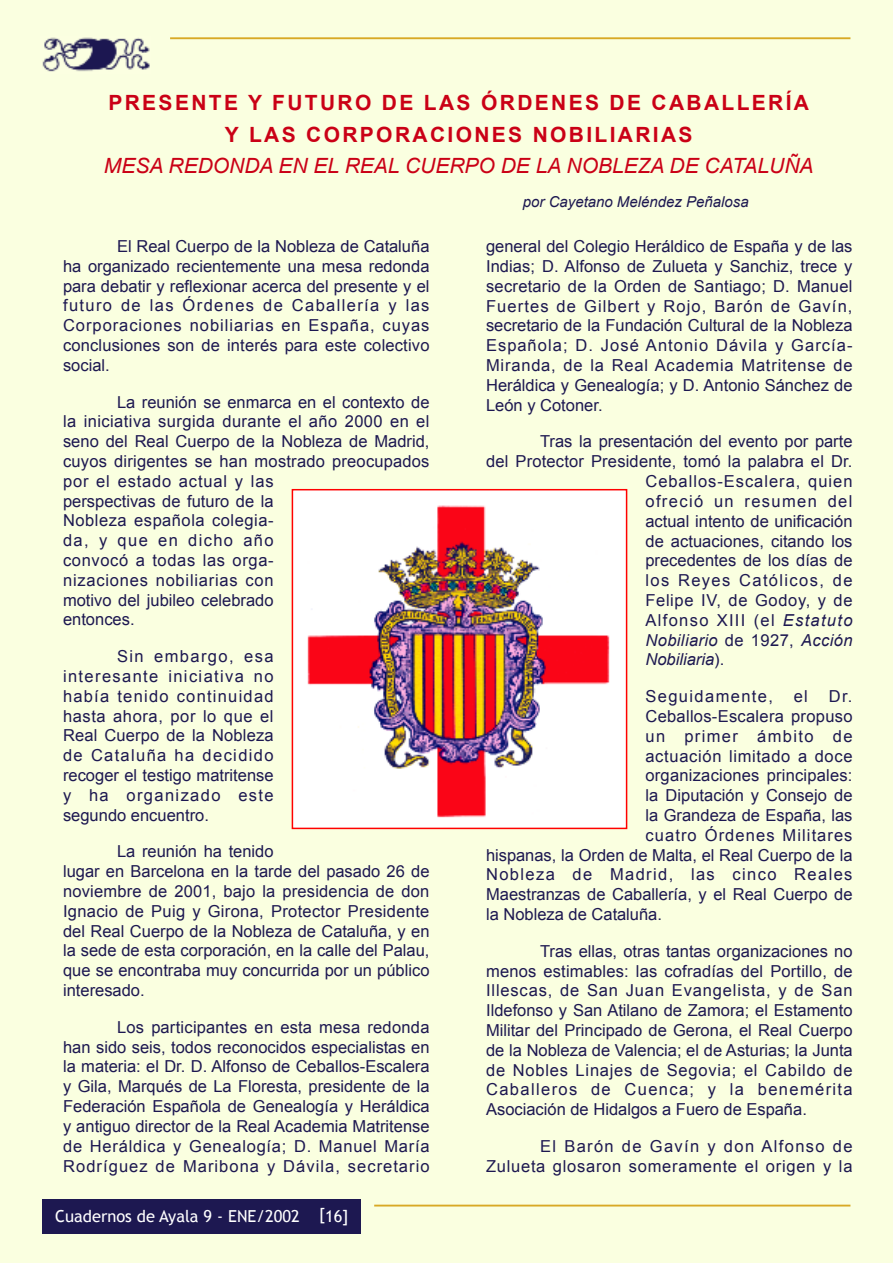
<style>
.page{position:relative;width:893px;height:1263px;background:#fff}
.page>*{position:absolute;margin:0;border:0;box-sizing:border-box;transform-origin:0 0}
.t1{font:700 21px/31.5px "Arial";letter-spacing:.11em;color:#ca0016;text-align:center}
.t2{font:italic 21px "Arial";color:#ca0016}
.t3{font:16.5px/19.8px "Arial";letter-spacing:.01em;color:#1d1851;text-align:justify}
.t4{font:16.5px "Arial";letter-spacing:.085em;color:#1d1851}
.t5{font:16.5px/19.8px "Arial";letter-spacing:.045em;color:#1d1851;text-align:right}
.t6{font:16.5px "Arial";letter-spacing:.04em;color:#1d1851}
.t7{font:16.5px "Trebuchet MS";color:#fff}
.t8{font:16.5px "Arial";letter-spacing:.06em;color:#1d1851}
.t9{font:italic 16.5px "Arial";letter-spacing:.025em;color:#1d1851}
.t10{font:16.5px "Arial";letter-spacing:.08em;color:#1d1851}
.t11{font:16.5px "Arial";letter-spacing:.065em;color:#1d1851}
.t12{font:italic 16.5px "Arial";color:#1d1851}
.t13{font:italic 15px "Arial";color:#1d1851}
.s1{font-style:italic}
.s2{font-style:normal}
</style>
<div class="page">
<div style="left:0;top:0;width:893px;height:1262px;background:#faffe0"></div>
<div style="left:43px;top:1199px;width:318px;height:34px;background:#1d1851"></div>
<hr style="left:374px;top:1204px;width:476px;height:2px;background:#d8a925">
<hr style="left:170px;top:37px;width:680px;height:2px;background:#d8a925">
<img style="left:42px;top:37px;width:108px;height:35px">
<img style="left:295px;top:492px;width:329px;height:334px">
<div style="left:292px;top:489px;width:335px;height:340px;border:2px solid #f00"></div>
<p class="t1" style="left:108px;top:87px;width:702px">PRESENTE Y FUTURO DE LAS ÓRDENES DE CABALLERÍA<br>Y LAS CORPORACIONES NOBILIARIAS</p>
<p class="t2" style="left:104px;top:154px;width:711px">MESA REDONDA EN EL REAL CUERPO DE LA NOBLEZA DE CATALUñA</p>
<p class="t13" style="left:523px;top:193px;width:227px">por Cayetano Meléndez Peñalosa</p>
<p class="t3" style="left:63px;top:236px;width:368px;text-indent:54px">El Real Cuerpo de la Nobleza de Cataluña ha organizado recientemente una mesa redonda para debatir y reflexionar acerca del presente y el futuro de las Órdenes de Caballería y las Corporaciones nobiliarias en España, cuyas conclusiones son de interés para este colectivo social.</p>
<p class="t3" style="left:63px;top:392px;width:368px;text-align:left;text-indent:54px">La reunión se enmarca en el contexto de la iniciativa surgida durante el año 2000 en el seno del Real Cuerpo de la Nobleza de Madrid, cuyos dirigentes se han mostrado preocupados por el estado actual y las<br>perspectivas de futuro de la<br>Nobleza española colegia-<br>da, y que en dicho año<br>convocó a todas las orga-<br>nizaciones nobiliarias con<br>motivo del jubileo celebrado<br>entonces.</p>
<p class="t3" style="left:63px;top:647px;width:212px;text-indent:54px">Sin embargo, esa interesante iniciativa no había tenido continuidad hasta ahora, por lo que el Real Cuerpo de la Nobleza de Cataluña ha decidido recoger el testigo matritense y ha organizado este segundo encuentro.</p>
<p class="t3" style="left:63px;top:842px;width:368px;text-align:left;text-indent:54px">La reunión ha tenido<br>lugar en Barcelona en la tarde del pasado 26 de noviembre de 2001, bajo la presidencia de don Ignacio de Puig y Girona, Protector Presidente del Real Cuerpo de la Nobleza de Cataluña, y en la sede de esta corporación, en la calle del Palau, que se encontraba muy concurrida por un público interesado.</p>
<p class="t3" style="left:63px;top:1017px;width:368px;text-indent:54px">Los participantes en esta mesa redonda han sido seis, todos reconocidos especialistas en la materia: el Dr. D. Alfonso de Ceballos-Escalera y Gila, Marqués de La Floresta, presidente de la Federación Española de Genealogía y Heráldica y antiguo director de la Real Academia Matritense de Heráldica y Genealogía; D. Manuel María Rodríguez de Maribona y Dávila, secretario</p>
<p class="t7" style="left:55px;top:1206px;width:295px">Cuadernos de Ayala 9 - ENE/2002 [16]</p>
<p class="t3" style="left:486px;top:237px;width:368px">general del Colegio Heráldico de España y de las Indias; D. Alfonso de Zulueta y Sanchiz, trece y secretario de la Orden de Santiago; D. Manuel Fuertes de Gilbert y Rojo, Barón de Gavín, secretario de la Fundación Cultural de la Nobleza Española; D. José Antonio Dávila y García-Miranda, de la Real Academia Matritense de Heráldica y Genealogía; y D. Antonio Sánchez de León y Cotoner.</p>
<p class="t3" style="left:540px;top:432px;width:314px">Tras la presentación del evento por parte</p>
<p class="t3" style="left:486px;top:452px;width:368px">del Protector Presidente, tomó la palabra el Dr.</p>
<p class="t8" style="left:645px;top:472px;width:209px">Ceballos-Escalera, quien</p>
<p class="t4" style="left:645px;top:492px;width:209px">ofreció un resumen del</p>
<p class="t3" style="left:645px;top:511px;width:209px">actual intento de unificación</p>
<p class="t3" style="left:645px;top:531px;width:209px">de actuaciones, citando los</p>
<p class="t3" style="left:645px;top:551px;width:209px">precedentes de los días de</p>
<p class="t4" style="left:645px;top:571px;width:209px">los Reyes Católicos, de</p>
<p class="t6" style="left:645px;top:591px;width:209px">Felipe IV, de Godoy, y de</p>
<p class="t10" style="left:645px;top:611px;width:209px">Alfonso XIII (el <span class="s1">Estatuto</span></p>
<p class="t9" style="left:645px;top:630px;width:209px">Nobiliario <span class="s2">de 1927,</span> Acción</p>
<p class="t12" style="left:645px;top:650px;width:80px">Nobiliaria<span class="s2">).</span></p>
<p class="t4" style="left:645px;top:687px;width:129px">Seguidamente,</p>
<p class="t3" style="left:794px;top:686px;width:16px">el</p>
<p class="t3" style="left:829px;top:686px;width:25px">Dr.</p>
<p class="t3" style="left:645px;top:706px;width:209px">Ceballos-Escalera propuso</p>
<p class="t4" style="left:645px;top:727px;width:209px">un primer ámbito de</p>
<p class="t6" style="left:645px;top:747px;width:209px">actuación limitado a doce</p>
<p class="t3" style="left:645px;top:766px;width:209px">organizaciones principales:</p>
<p class="t3" style="left:645px;top:785px;width:209px">la Diputación y Consejo de</p>
<p class="t3" style="left:645px;top:805px;width:209px">la Grandeza de España, las</p>
<p class="t11" style="left:645px;top:826px;width:209px">cuatro Órdenes Militares</p>
<p class="t3" style="left:486px;top:845px;width:368px">hispanas, la Orden de Malta, el Real Cuerpo de la</p>
<p class="t4" style="left:486px;top:865px;width:368px">Nobleza de Madrid, las cinco Reales</p>
<p class="t3" style="left:486px;top:884px;width:368px">Maestranzas de Caballería, y el Real Cuerpo de</p>
<p class="t3" style="left:486px;top:904px;width:177px">la Nobleza de Cataluña.</p>
<p class="t3" style="left:486px;top:941px;width:368px;text-indent:54px">Tras ellas, otras tantas organizaciones no menos estimables: las cofradías del Portillo, de Illescas, de San Juan Evangelista, y de San Ildefonso y San Atilano de Zamora; el Estamento Militar del Principado de Gerona, el Real Cuerpo de la Nobleza de Valencia; el de Asturias; la Junta de Nobles Linajes de Segovia; el Cabildo de Caballeros de Cuenca; y la benemérita Asociación de Hidalgos a Fuero de España.</p>
<p class="t5" style="left:486px;top:1136px;width:368px">El Barón de Gavín y don Alfonso de<br>Zulueta glosaron someramente el origen y la</p>
</div>
